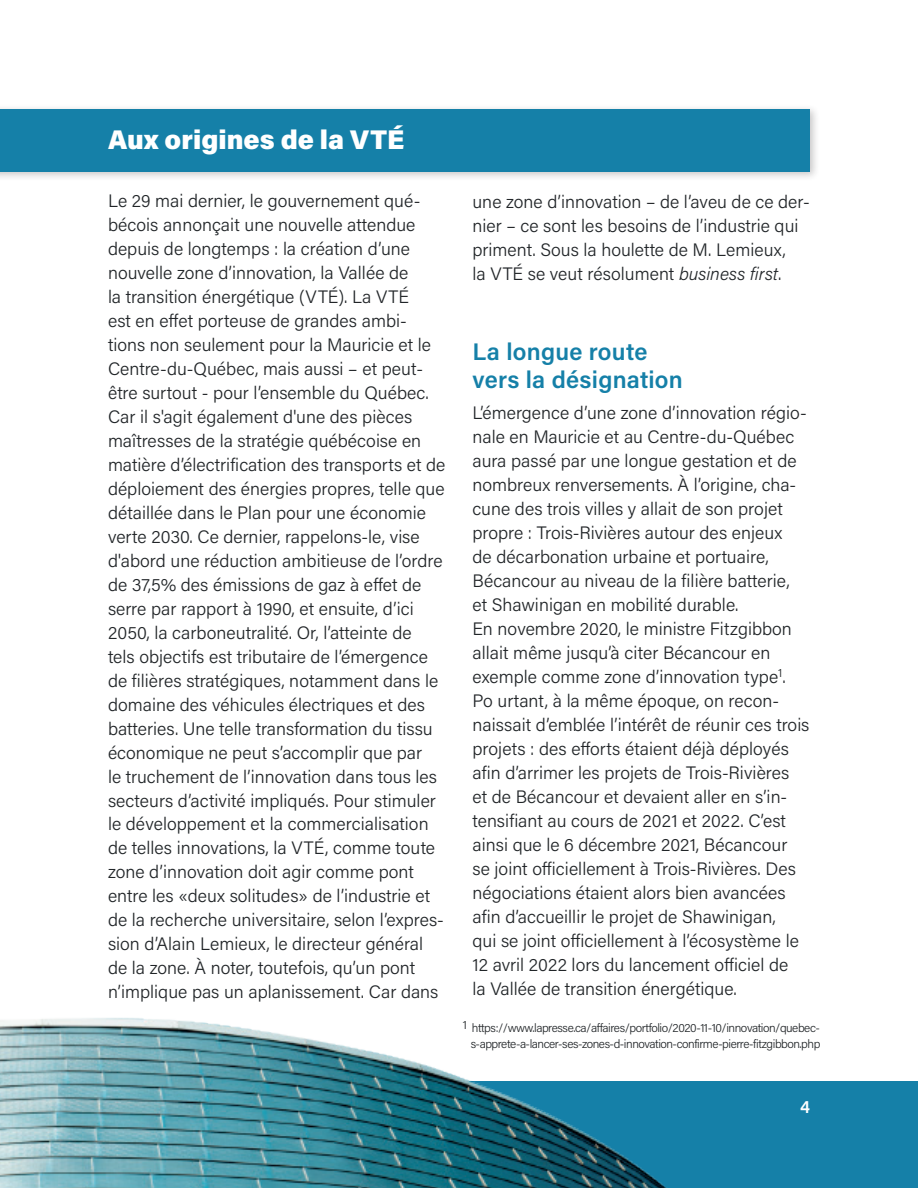
<style>
.page{position:relative;width:918px;height:1188px;background:#fff}
.page>*{position:absolute;margin:0;border:0;box-sizing:border-box;transform-origin:0 0}
.t1{font:27px "Acumin Variable Concept";letter-spacing:.09em;color:#fff}
.t2{font:24px/28.8px "Acumin Variable Concept";letter-spacing:.055em;color:#1580a8}
.t3{font:18px/24px "Acumin Variable Concept";letter-spacing:.01em;color:#212528}
.t4{font:18px "Acumin Variable Concept";color:#fff}
.t5{font:12px/16.5px "Acumin Variable Concept";letter-spacing:-.03em;color:#212528;text-align:right}
</style>
<div class="page">
<img style="left:0;top:1018px;width:918px;height:170px">
<div style="left:0;top:103px;width:820px;height:79px;background:#231f20;opacity:.25"></div>
<div style="left:0;top:109px;width:810px;height:63px;background:#1580a8"></div>
<h1 class="t1" style="left:108px;top:121px;width:297px">Aux origines de la VTÉ</h1>
<p class="t3" style="left:108px;top:188px;width:339px">Le 29 mai dernier, le gouvernement qué&shy;bécois annonçait une nouvelle attendue depuis de longtemps : la création d’une nouvelle zone d’innovation, la Vallée de<br>la transition énergétique (VTÉ). La VTÉ<br>est en effet porteuse de grandes ambi&shy;tions non seulement pour la Mauricie et le Centre-du-Québec, mais aussi – et peut&shy;être surtout - pour l’ensemble du Québec.<br>Car il s'agit également d'une des pièces maîtresses de la stratégie québécoise en matière d’électrification des transports et de déploiement des énergies propres, telle que détaillée dans le Plan pour une économie verte 2030. Ce dernier, rappelons-le, vise d'abord une réduction ambitieuse de l’ordre de 37,5% des émissions de gaz à effet de serre par rapport à 1990, et ensuite, d’ici 2050, la carboneutralité. Or, l’atteinte de<br>tels objectifs est tributaire de l’émergence de filières stratégiques, notamment dans le domaine des véhicules électriques et des batteries. Une telle transformation du tissu économique ne peut s’accomplir que par<br>le truchement de l’innovation dans tous les secteurs d’activité impliqués. Pour stimuler le développement et la commercialisation de telles innovations, la VTÉ, comme toute zone d’innovation doit agir comme pont entre les «deux solitudes» de l’industrie et de la recherche universitaire, selon l’expres&shy;sion d’Alain Lemieux, le directeur général de la zone. À noter, toutefois, qu’un pont n’implique pas un aplanissement. Car dans</p>
<p class="t3" style="left:472px;top:189px;width:339px">une zone d’innovation – de l’aveu de ce der&shy;nier – ce sont les besoins de l’industrie qui priment. Sous la houlette de M. Lemieux,<br>la VTÉ se veut résolument business first.</p>
<h2 class="t2" style="left:472px;top:336px;width:211px">La longue route vers la désignation</h2>
<p class="t3" style="left:472px;top:400px;width:338px">L’émergence d’une zone d’innovation régio&shy;nale en Mauricie et au Centre-du-Québec aura passé par une longue gestation et de nombreux renversements. À l’origine, cha&shy;cune des trois villes y allait de son projet propre : Trois-Rivières autour des enjeux<br>de décarbonation urbaine et portuaire, Bécancour au niveau de la filière batterie,<br>et Shawinigan en mobilité durable.<br>En novembre 2020, le ministre Fitzgibbon allait même jusqu’à citer Bécancour en exemple comme zone d’innovation type<sup>1</sup>.<br>Po urtant, à la même époque, on recon&shy;naissait d’emblée l’intérêt de réunir ces trois projets : des efforts étaient déjà déployés afin d’arrimer les projets de Trois-Rivières<br>et de Bécancour et devaient aller en s’in&shy;tensifiant au cours de 2021 et 2022. C’est ainsi que le 6 décembre 2021, Bécancour<br>se joint officiellement à Trois-Rivières. Des négociations étaient alors bien avancées afin d’accueillir le projet de Shawinigan,<br>qui se joint officiellement à l’écosystème le 12 avril 2022 lors du lancement officiel de<br>la Vallée de transition énergétique.</p>
<p class="t5" style="left:463px;top:1019px;width:359px">1 https://www.lapresse.ca/affaires/portfolio/2020-11-10/innovation/quebec&shy;s-apprete-a-lancer-ses-zones-d-innovation-confirme-pierre-fitzgibbon.php</p>
<p class="t4" style="left:800px;top:1095px;width:11px">4</p>
</div>
